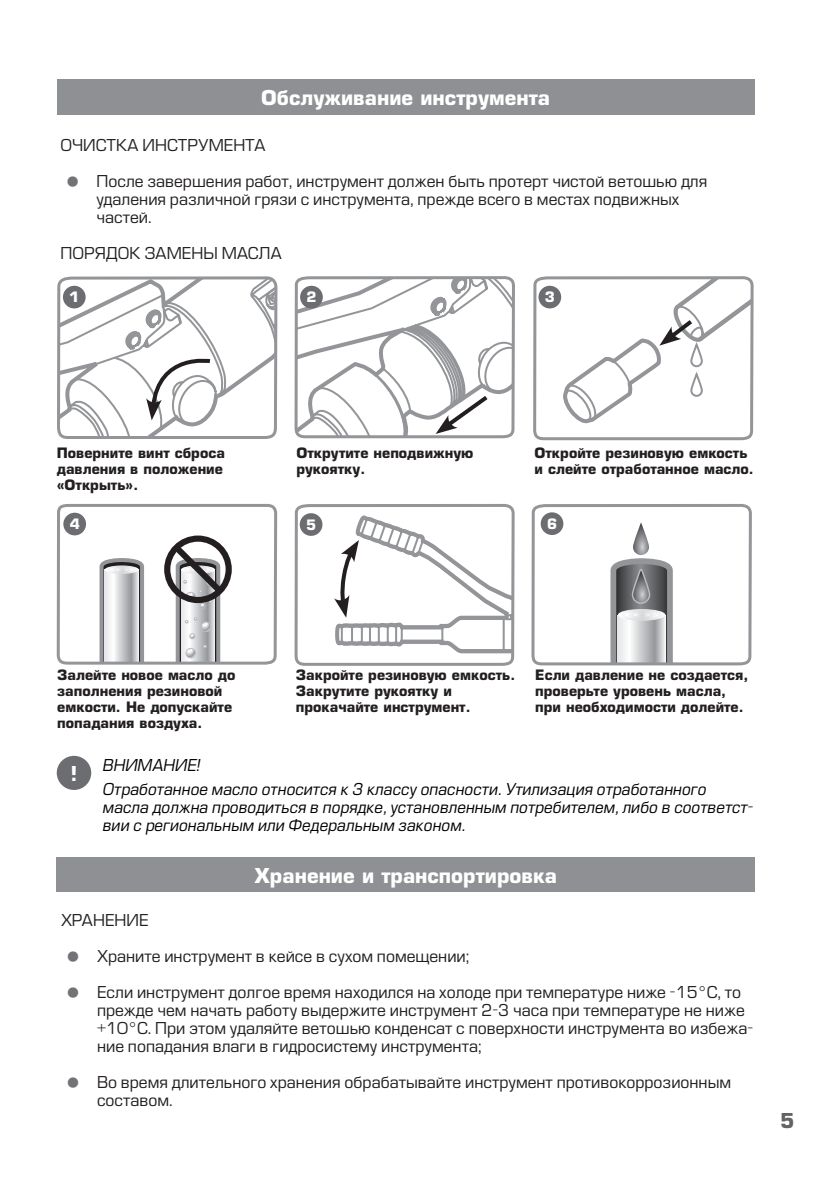
<style>
.page{position:relative;width:840px;height:1191px;background:#fff}
.page>*{position:absolute;margin:0;border:0;box-sizing:border-box;transform-origin:0 0}
.t1{font:700 20px "Europe";color:#fff}
.t2{font:700 20px "Europe";color:#636366}
.t3{font:16px/18px "Europe";color:#231f20}
.t4{font:italic 16px/23.6px "Europe";letter-spacing:.005em;color:#000}
.t5{font:700 14px/16px "Europe";color:#231f20}
.t6{font:700 14px "Europe";color:#fff}
.s1{font-size:48px;color:#727376}
</style>
<div class="page">
<div style="left:57px;top:79px;width:697px;height:35px;background:#8e9093"></div>
<div style="left:57px;top:756px;width:34px;height:34px;background:#6c6d70;border-radius:50%"></div>
<svg style="left:57px;top:276px;width:221px;height:163px"></svg>
<svg style="left:294px;top:276px;width:221px;height:163px"></svg>
<svg style="left:533px;top:276px;width:221px;height:165px"></svg>
<div style="left:538px;top:286px;width:23px;height:22px;background:#6c6d70;border-radius:50%"></div>
<svg style="left:56px;top:503px;width:222px;height:162px"></svg>
<div style="left:63px;top:513px;width:23px;height:22px;background:#6c6d70;border-radius:50%"></div>
<svg style="left:531px;top:503px;width:221px;height:163px"></svg>
<div style="left:540px;top:512px;width:23px;height:23px;background:#6c6d70;border-radius:50%"></div>
<svg style="left:294px;top:503px;width:221px;height:163px"></svg>
<div style="left:57px;top:857px;width:697px;height:35px;background:#8e9093"></div>
<p class="t1" style="left:261px;top:86px;width:290px">Обслуживание инструмента</p>
<p class="t3" style="left:60px;top:137px;width:207px">ОЧИСТКА ИНСТРУМЕНТА</p>
<p class="t3" style="left:96px;top:173px;width:612px;text-indent:-40px"><span class="s1">•</span> После завершения работ, инструмент должен быть протерт чистой ветошью для удаления различной грязи с инструмента, прежде всего в местах подвижных частей.</p>
<p class="t3" style="left:60px;top:245px;width:223px">ПОРЯДОК ЗАМЕНЫ МАСЛА</p>
<p class="t6" style="left:69px;top:289px;width:12px">1</p>
<p class="t6" style="left:306px;top:289px;width:12px">2</p>
<p class="t6" style="left:544px;top:289px;width:12px">3</p>
<p class="t5" style="left:57px;top:445px;width:169px">Поверните винт сброса давления в положение «Открыть».</p>
<p class="t5" style="left:296px;top:445px;width:178px">Открутите неподвижную рукоятку.</p>
<p class="t5" style="left:534px;top:445px;width:221px">Откройте резиновую емкость и слейте отработанное масло.</p>
<p class="t6" style="left:70px;top:515px;width:12px">4</p>
<p class="t6" style="left:306px;top:516px;width:12px">5</p>
<p class="t6" style="left:546px;top:515px;width:12px">6</p>
<p class="t5" style="left:57px;top:667px;width:179px">Залейте новое масло до заполнения резиновой емкости. Не допускайте попадания воздуха.</p>
<p class="t5" style="left:296px;top:667px;width:221px">Закройте резиновую емкость.<br>Закрутите рукоятку и прокачайте инструмент.</p>
<p class="t5" style="left:535px;top:667px;width:215px">Если давление не создается, проверьте уровень масла, при необходимости долейте.</p>
<p class="t1" style="left:70px;top:761px;width:8px">!</p>
<p class="t4" style="left:103px;top:753px;width:604px">ВНИМАНИЕ!<br>Отработанное масло относится к 3 классу опасности. Утилизация отработанного</p>
<p class="t4" style="left:103px;top:798px;width:651px;line-height:18px">масла должна проводиться в порядке, установленным потребителем, либо в соответст&shy;вии с региональным или Федеральным законом.</p>
<p class="t1" style="left:254px;top:863px;width:304px">Хранение и транспортировка</p>
<p class="t3" style="left:61px;top:911px;width:89px">ХРАНЕНИЕ</p>
<p class="t3" style="left:57px;top:947px;width:413px"><span class="s1">•</span> Храните инструмент в кейсе в сухом помещении;</p>
<p class="t3" style="left:97px;top:983px;width:657px;text-indent:-40px"><span class="s1">•</span> Если инструмент долгое время находился на холоде при температуре ниже -15°С, то прежде чем начать работу выдержите инструмент 2-3 часа при температуре не ниже +10°С. При этом удаляйте ветошью конденсат с поверхности инструмента во избежа&shy;ние попадания влаги в гидросистему инструмента;</p>
<p class="t3" style="left:97px;top:1073px;width:635px;text-indent:-40px"><span class="s1">•</span> Во время длительного хранения обрабатывайте инструмент противокоррозионным составом.</p>
<p class="t2" style="left:779px;top:1108px;width:16px">5</p>
</div>
